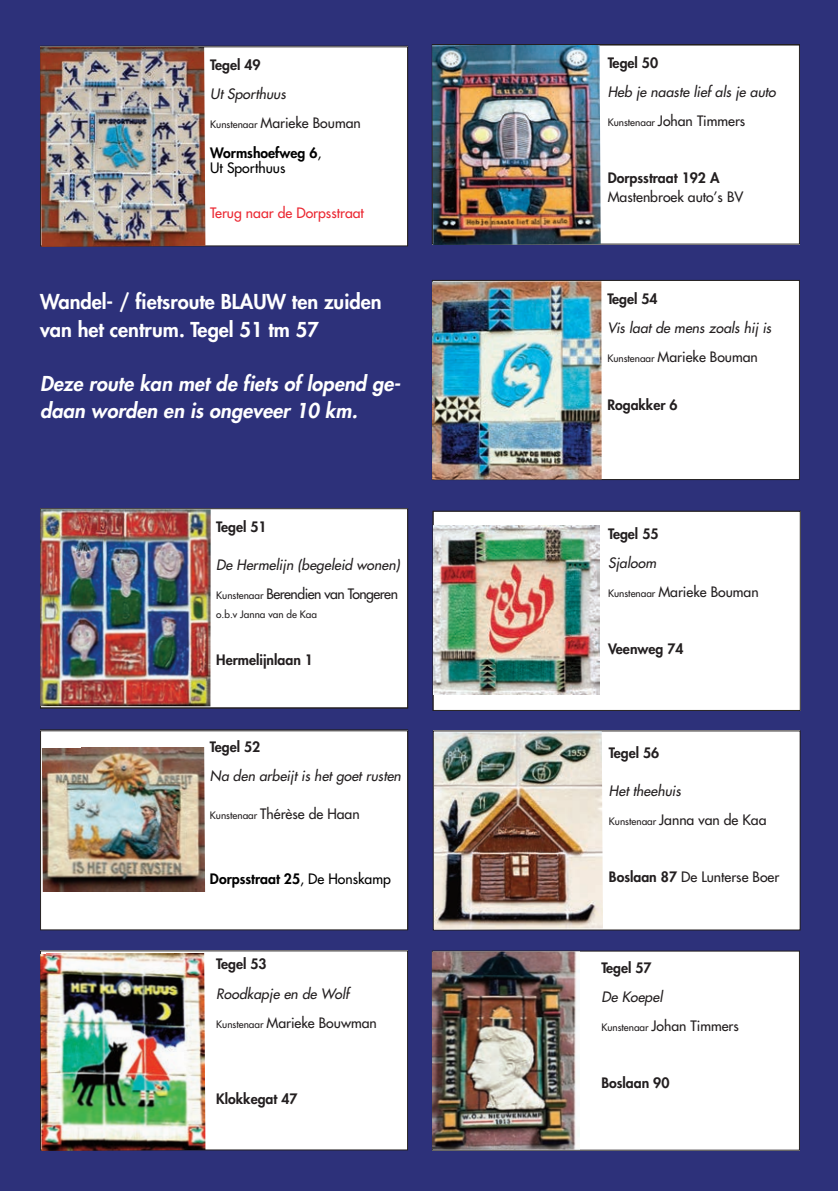
<style>
.page{position:relative;width:840px;height:1191px;background:#fff}
.page>*{position:absolute;margin:0;border:0;box-sizing:border-box;transform-origin:0 0}
.t1{font:italic 800 20px/27.2px "Futura";letter-spacing:.005em;color:#fff}
.t2{font:800 20px/27.2px "Futura";color:#fff}
.t3{font:italic 14px/29px "Futura";letter-spacing:.005em;color:#231f20}
.t4{font:14px/29px "Futura";color:#231f20}
.t5{font:800 14px "Futura";color:#231f20}
.t6{font:800 14px "Futura";color:#000}
.t7{font:14px "Futura";color:#eb2933}
.t8{font:14px "Futura";color:#000}
.t9{font:10px "Futura";color:#231f20}
.s1{font-style:italic}
.s2{font-size:10px}
.s3{font-weight:800;color:#000}
.s4{color:#000}
.s5{font-style:normal;font-size:10px}
.s6{font-style:normal}
.s7{font-weight:400}
.s8{font-weight:800}
</style>
<div class="page">
<div style="left:0;top:0;width:837px;height:1191px;background:#2d317a"></div>
<div style="left:40px;top:47px;width:367px;height:199px;background:#fff"></div>
<img style="left:40px;top:47px;width:165px;height:199px">
<div style="left:432px;top:45px;width:367px;height:199px;background:#fff"></div>
<img style="left:432px;top:46px;width:168px;height:199px">
<div style="left:40px;top:731px;width:367px;height:199px;background:#fff"></div>
<div style="left:40px;top:730px;width:368px;height:200px;border:1px solid #231f20"></div>
<img style="left:42px;top:748px;width:163px;height:144px">
<div style="left:40px;top:508px;width:367px;height:200px;background:#fff"></div>
<div style="left:40px;top:508px;width:368px;height:200px;border:1px solid #231f20"></div>
<img style="left:40px;top:509px;width:170px;height:197px">
<div style="left:40px;top:951px;width:367px;height:199px;background:#fff"></div>
<img style="left:40px;top:953px;width:165px;height:198px">
<div style="left:432px;top:951px;width:367px;height:199px;background:#fff"></div>
<div style="left:431px;top:950px;width:368px;height:200px;border:1px solid #231f20"></div>
<img style="left:431px;top:951px;width:148px;height:198px">
<div style="left:432px;top:280px;width:367px;height:199px;background:#fff"></div>
<div style="left:431px;top:280px;width:368px;height:200px;border:1px solid #231f20"></div>
<img style="left:432px;top:281px;width:169px;height:198px">
<div style="left:433px;top:511px;width:366px;height:199px;background:#fff"></div>
<div style="left:432px;top:511px;width:368px;height:200px;border:1px solid #231f20"></div>
<img style="left:433px;top:525px;width:165px;height:169px">
<div style="left:433px;top:731px;width:366px;height:199px;background:#fff"></div>
<img style="left:434px;top:731px;width:168px;height:198px">
<p class="t5" style="left:210px;top:58px;width:52px">Tegel 49</p>
<p class="t4" style="left:210px;top:80px;width:152px;line-height:29.6px"><span class="s1">Ut Sporthuus<br></span><span class="s2">Kunstenaar</span> Marieke Bouman<br><span class="s3">Wormshoefweg 6</span><span class="s4">,</span></p>
<p class="t8" style="left:210px;top:161px;width:77px">Ut Sporthuus</p>
<p class="t7" style="left:210px;top:205px;width:155px">Terug naar de Dorpsstraat</p>
<h1 class="t2" style="left:40px;top:290px;width:343px">Wandel- / fietsroute BLAUW ten zuiden van het centrum. Tegel 51 tm 57</h1>
<h1 class="t1" style="left:40px;top:371px;width:362px">Deze route kan met de fiets of lopend ge&shy;daan worden en is ongeveer 10 km.</h1>
<p class="t5" style="left:216px;top:519px;width:52px">Tegel 51</p>
<p class="t3" style="left:216px;top:551px;width:185px">De Hermelijn (begeleid wonen)<br><span class="s5">Kunstenaar</span> <span class="s6">Berendien van Tongeren</span></p>
<p class="t9" style="left:216px;top:609px;width:102px">o.b.v Janna van de Kaa</p>
<p class="t5" style="left:216px;top:653px;width:98px">Hermelijnlaan 1</p>
<p class="t5" style="left:210px;top:740px;width:52px">Tegel 52</p>
<p class="t3" style="left:210px;top:762px;width:192px">Na den arbeijt is het goet rusten</p>
<p class="t4" style="left:210px;top:800px;width:151px"><span class="s2">Kunstenaar</span> Thérèse de Haan</p>
<p class="t6" style="left:210px;top:871px;width:182px">Dorpsstraat 25<span class="s7">, De Honskamp</span></p>
<p class="t5" style="left:216px;top:957px;width:52px">Tegel 53</p>
<p class="t3" style="left:216px;top:979px;width:162px">Roodkapje en de Wolf<br><span class="s5">Kunstenaar</span> <span class="s6">Marieke Bouwman</span></p>
<p class="t5" style="left:216px;top:1092px;width:83px">Klokkegat 47</p>
<p class="t5" style="left:607px;top:56px;width:52px">Tegel 50</p>
<p class="t3" style="left:607px;top:78px;width:169px">Heb je naaste lief als je auto<br><span class="s5">Kunstenaar</span> <span class="s6">Johan Timmers</span></p>
<p class="t5" style="left:607px;top:171px;width:113px">Dorpsstraat 192 A</p>
<p class="t4" style="left:607px;top:183px;width:137px">Mastenbroek auto’s BV</p>
<p class="t5" style="left:607px;top:292px;width:52px">Tegel 54</p>
<p class="t3" style="left:607px;top:314px;width:165px">Vis laat de mens zoals hij is<br><span class="s5">Kunstenaar</span> <span class="s6">Marieke Bouman</span></p>
<p class="t5" style="left:607px;top:398px;width:72px">Rogakker 6</p>
<p class="t5" style="left:607px;top:527px;width:52px">Tegel 55</p>
<p class="t4" style="left:607px;top:549px;width:152px"><span class="s1">Sjaloom<br></span><span class="s2">Kunstenaar</span> Marieke Bouman</p>
<p class="t5" style="left:607px;top:642px;width:77px">Veenweg 74</p>
<p class="t5" style="left:608px;top:746px;width:52px">Tegel 56</p>
<p class="t4" style="left:608px;top:777px;width:159px"><span class="s1">Het theehuis<br></span><span class="s2">Kunstenaar</span> Janna van de Kaa</p>
<p class="t4" style="left:608px;top:863px;width:172px"><span class="s8">Boslaan 87</span> De Lunterse Boer</p>
<p class="t5" style="left:601px;top:960px;width:52px">Tegel 57</p>
<p class="t4" style="left:601px;top:983px;width:139px"><span class="s1">De Koepel<br></span><span class="s2">Kunstenaar</span> Johan Timmers</p>
<p class="t5" style="left:601px;top:1076px;width:70px">Boslaan 90</p>
</div>
